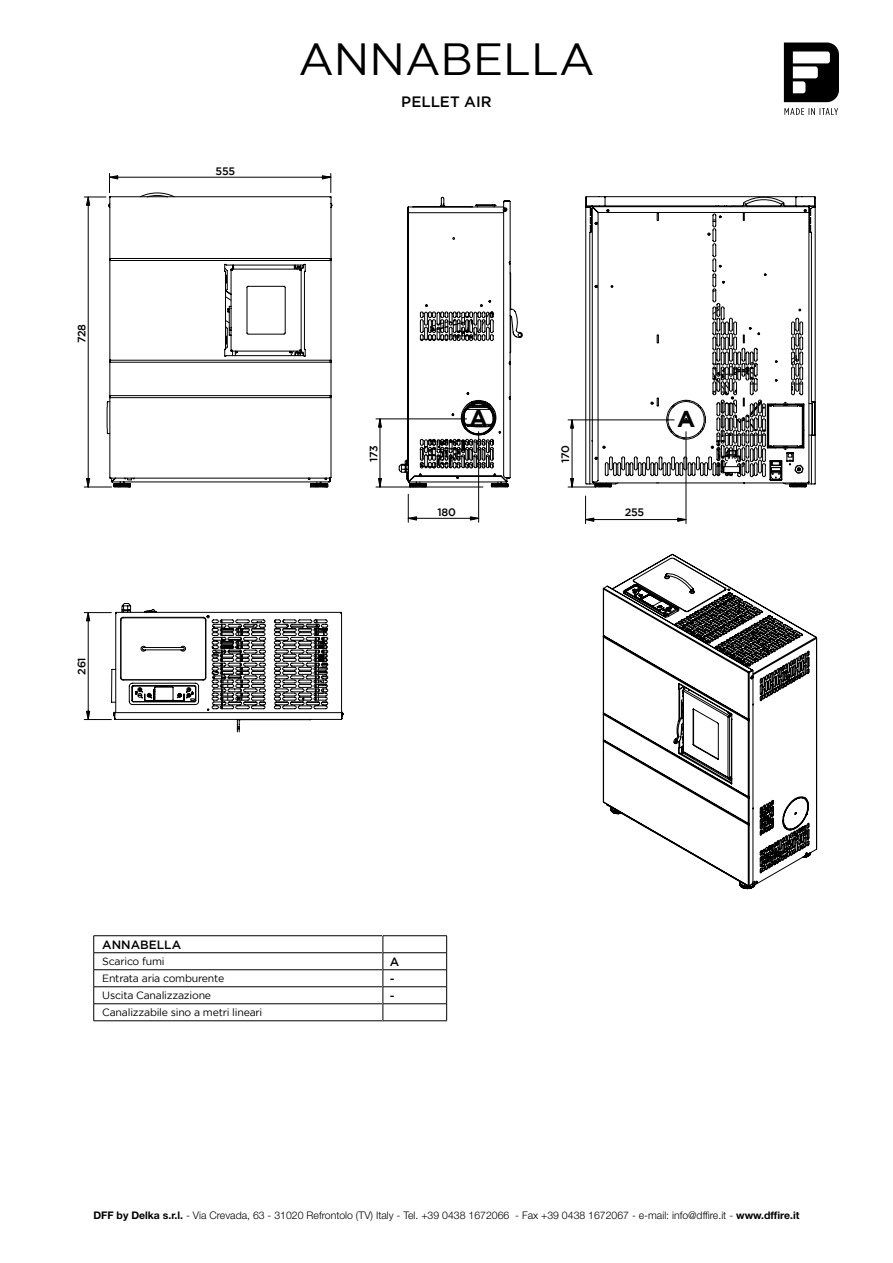
<style>
.page{position:relative;width:893px;height:1263px;background:#fff}
.page>*{position:absolute;margin:0;border:0;box-sizing:border-box;transform-origin:0 0}
.t1{font:45px "Gotham";color:#000}
.t2{font:700 23.1px "Gotham";color:#000}
.t3{font:500 15px "Gotham";color:#000}
.t4{font:500 12px "Gotham";color:#000}
.t5{font:500 10.8px "Gotham";letter-spacing:-.02em;color:#000}
.t6{font:300 10.5px "Helvetica Neue LT Std";color:#000}
.t7{font:10.5px "Gotham";letter-spacing:-.02em;color:#000}
.s1{font-weight:700}
</style>
<div class="page">
<hr style="left:94px;top:969px;width:289px;height:1px;background:#000">
<hr style="left:94px;top:986px;width:289px;height:1px;background:#000">
<hr style="left:94px;top:1003px;width:289px;height:1px;background:#000">
<hr style="left:94px;top:952px;width:289px;height:1px;background:#000">
<hr style="left:94px;top:935px;width:289px;height:1px;background:#000">
<svg style="left:93px;top:936px;width:1px;height:84px"></svg>
<hr style="left:94px;top:1020px;width:289px;height:1px;background:#000">
<hr style="left:383px;top:969px;width:63px;height:1px;background:#000">
<hr style="left:383px;top:986px;width:63px;height:1px;background:#000">
<hr style="left:383px;top:1003px;width:63px;height:1px;background:#000">
<hr style="left:383px;top:952px;width:63px;height:1px;background:#000">
<hr style="left:383px;top:935px;width:64px;height:1px;background:#000">
<svg style="left:383px;top:936px;width:1px;height:84px"></svg>
<svg style="left:446px;top:936px;width:1px;height:84px"></svg>
<hr style="left:383px;top:1020px;width:64px;height:1px;background:#000">
<svg style="left:740px;top:628px;width:78px;height:262px"></svg>
<svg style="left:602px;top:733px;width:152px;height:152px"></svg>
<svg style="left:236px;top:553px;width:566px;height:180px"></svg>
<svg style="left:585px;top:196px;width:231px;height:289px"></svg>
<svg style="left:84px;top:173px;width:249px;height:315px"></svg>
<svg style="left:84px;top:603px;width:258px;height:119px"></svg>
<svg style="left:375px;top:196px;width:137px;height:327px"></svg>
<svg style="left:567px;top:198px;width:243px;height:326px"></svg>
<svg style="left:784px;top:108px;width:54px;height:7px"></svg>
<svg style="left:784px;top:43px;width:55px;height:59px"></svg>
<p class="t5" style="left:76px;top:343px;width:21px;rotate:-90deg">728</p>
<p class="t5" style="left:76px;top:675px;width:19px;rotate:-90deg">261</p>
<p class="t5" style="left:216px;top:165px;width:21px">555</p>
<p class="t1" style="left:298px;top:35px;width:298px">ANNABELLA</p>
<p class="t3" style="left:401px;top:94px;width:92px">PELLET AIR</p>
<p class="t2" style="left:470px;top:404px;width:20px">A</p>
<p class="t2" style="left:677px;top:405px;width:20px">A</p>
<p class="t5" style="left:367px;top:462px;width:18px;rotate:-90deg">173</p>
<p class="t5" style="left:559px;top:463px;width:20px;rotate:-90deg">170</p>
<p class="t5" style="left:437px;top:505px;width:20px">180</p>
<p class="t5" style="left:625px;top:506px;width:21px">255</p>
<p class="t4" style="left:102px;top:937px;width:80px">ANNABELLA</p>
<p class="t7" style="left:102px;top:955px;width:64px">Scarico fumi</p>
<p class="t7" style="left:102px;top:972px;width:123px">Entrata aria comburente</p>
<p class="t7" style="left:102px;top:989px;width:110px">Uscita Canalizzazione</p>
<p class="t7" style="left:102px;top:1006px;width:162px">Canalizzabile sino a metri lineari</p>
<p class="t4" style="left:390px;top:954px;width:11px">A</p>
<p class="t4" style="left:390px;top:971px;width:6px">-</p>
<p class="t4" style="left:390px;top:988px;width:6px">-</p>
<p class="t6" style="left:93px;top:1209px;width:707px"><span class="s1">DFF by Delka s.r.l.</span> - Via Crevada, 63 - 31020 Refrontolo (TV) Italy - Tel. +39 0438 1672066 - Fax +39 0438 1672067 - e-mail: info@dffire.it - <span class="s1">www.dffire.it</span></p>
</div>
